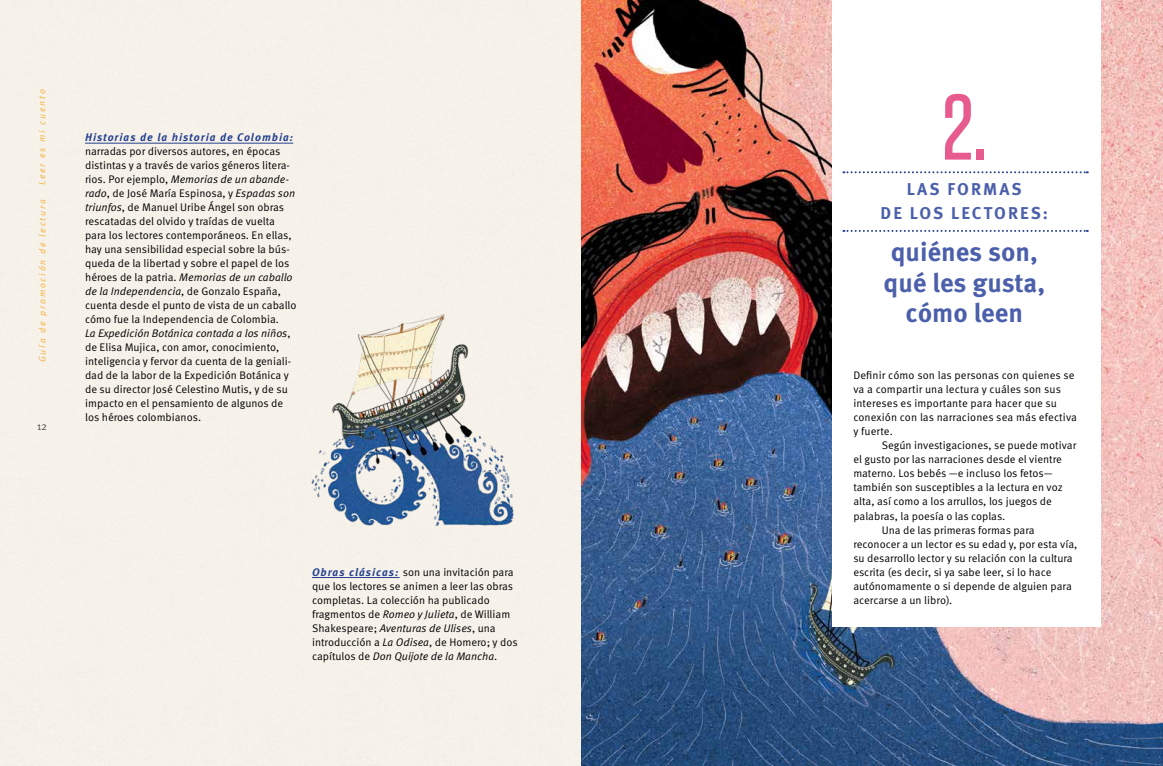
<style>
.page{position:relative;width:1163px;height:766px;background:#fff}
.page>*{position:absolute;margin:0;border:0;box-sizing:border-box;transform-origin:0 0}
.t1{font:500 93.1px "Tungsten";color:#e85c8d}
.t2{font:700 26.4px/30.1px "Meta Pro";color:#4b5fab;text-align:center}
.t3{font:700 17.1px/23.9px "Meta Pro";letter-spacing:.12em;color:#4b5fab;text-align:center}
.t4{font:11px/14px "Meta Pro";color:#000}
.t5{font:italic 700 11px "Meta Pro";letter-spacing:.09em;color:#25408f}
.t6{font:11px "Meta Pro";color:#58595b}
.t7{font:italic 9px "Meta Pro";letter-spacing:.2em;color:#f6af35}
.s1{font-style:italic}
.s2{font-weight:700;font-style:italic;color:#25408f}
</style>
<div class="page">
<img style="left:581px;top:0;width:581px;height:765px">
<hr style="left:85px;top:143px;width:208px;height:1px;background:#25408f">
<hr style="left:312px;top:577px;width:87px;height:1px;background:#25408f">
<div style="left:832px;top:0;width:268px;height:626px;background:#fff"></div>
<svg style="left:843px;top:171px;width:244px;height:2px"></svg>
<svg style="left:843px;top:230px;width:244px;height:2px"></svg>
<img style="left:256px;top:309px;width:289px;height:223px">
<p class="t7" style="left:36px;top:185px;width:97px;rotate:-90deg">Leer es mi cuento</p>
<p class="t7" style="left:37px;top:362px;width:164px;rotate:-90deg">Guía de promoción de lectura</p>
<p class="t6" style="left:36px;top:418px;width:12px">12</p>
<p class="t5" style="left:85px;top:130px;width:210px">Historias de la historia de Colombia:</p>
<p class="t4" style="left:85px;top:145px;width:213px">narradas por diversos autores, en épocas distintas y a través de varios géneros litera&shy;rios. Por ejemplo, <span class="s1">Memorias de un abande&shy;rado</span>, de José María Espinosa, y <span class="s1">Espadas son triunfos</span>, de Manuel Uribe Ángel son obras rescatadas del olvido y traídas de vuelta para los lectores contemporáneos. En ellas, hay una sensibilidad especial sobre la bús&shy;queda de la libertad y sobre el papel de los héroes de la patria. <span class="s1">Memorias de un caballo de la Independencia</span>, de Gonzalo España, cuenta desde el punto de vista de un caballo cómo fue la Independencia de Colombia.<br><span class="s1">La Expedición Botánica contada a los niños</span>, de Elisa Mujica, con amor, conocimiento, inteligencia y fervor da cuenta de la geniali&shy;dad de la labor de la Expedición Botánica y de su director José Celestino Mutis, y de su impacto en el pensamiento de algunos de los héroes colombianos.</p>
<p class="t4" style="left:312px;top:565px;width:207px"><span class="s2">Obras clásicas:</span> son una invitación para que los lectores se animen a leer las obras completas. La colección ha publicado fragmentos de <span class="s1">Romeo y Julieta</span>, de William Shakespeare; <span class="s1">Aventuras de Ulises</span>, una introducción a <span class="s1">La Odisea</span>, de Homero; y dos capítulos de <span class="s1">Don Quijote de la Mancha</span>.</p>
<h1 class="t1" style="left:942px;top:79px;width:46px">2.</h1>
<h3 class="t3" style="left:880px;top:178px;width:169px">LAS FORMAS<br>DE LOS LECTORES:</h3>
<h2 class="t2" style="left:883px;top:238px;width:163px">quiénes son, qué les gusta, cómo leen</h2>
<p class="t4" style="left:853px;top:369px;width:225px">Definir cómo son las personas con quienes se va a compartir una lectura y cuáles son sus intereses es importante para hacer que su conexión con las narraciones sea más efectiva y fuerte.</p>
<p class="t4" style="left:881px;top:439px;width:196px">Según investigaciones, se puede motivar</p>
<p class="t4" style="left:853px;top:453px;width:210px">el gusto por las narraciones desde el vientre</p>
<p class="t4" style="left:853px;top:467px;width:201px">materno. Los bebés ―e incluso los fetos―</p>
<p class="t4" style="left:853px;top:481px;width:211px">también son susceptibles a la lectura en voz</p>
<p class="t4" style="left:853px;top:495px;width:200px">alta, así como a los arrullos, los juegos de</p>
<p class="t4" style="left:853px;top:509px;width:153px">palabras, la poesía o las coplas.</p>
<p class="t4" style="left:881px;top:523px;width:154px">Una de las primeras formas para</p>
<p class="t4" style="left:853px;top:537px;width:225px">reconocer a un lector es su edad y, por esta vía,</p>
<p class="t4" style="left:853px;top:551px;width:221px">su desarrollo lector y su relación con la cultura</p>
<p class="t4" style="left:853px;top:565px;width:200px">escrita (es decir, si ya sabe leer, si lo hace</p>
<p class="t4" style="left:853px;top:579px;width:220px">autónomamente o si depende de alguien para</p>
<p class="t4" style="left:853px;top:593px;width:101px">acercarse a un libro)<span class="s1">.</span></p>
</div>
